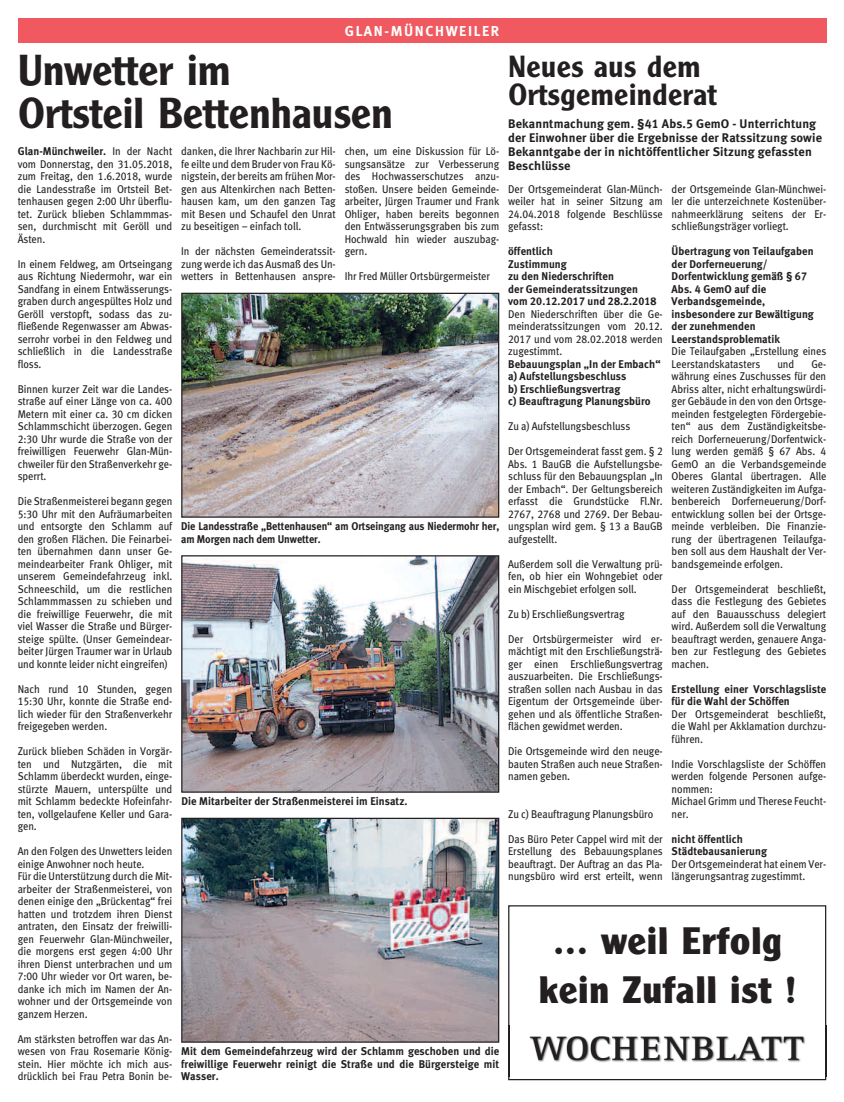
<style>
.page{position:relative;width:844px;height:1102px;background:#fff}
.page>*{position:absolute;margin:0;border:0;box-sizing:border-box;transform-origin:0 0}
.t1{font:600 42.5px/42.5px "M Clearface Gothic";color:#231f20}
.t2{font:700 37.5px/48.8px "M Clearface Gothic";letter-spacing:.01em;color:#231f20;text-align:center}
.t3{font:600 30px/28.8px "M Clearface Gothic";letter-spacing:.01em;color:#231f20}
.t4{font:14.38px "Meta Bold LF";letter-spacing:.11em;color:#fff}
.t5{font:12.5px/13.8px "Meta Bold LF";letter-spacing:.01em;color:#231f20}
.t6{font:11.25px/12.5px "Meta Book LF";letter-spacing:-.005em;color:#231f20;text-align:justify;scale:.92 1}
.t7{font:11.25px/12.5px "Meta Bold LF";letter-spacing:.005em;color:#231f20;scale:.96 1}
.t8{font:11.25px/12.5px "Meta Bold LF";letter-spacing:.005em;color:#231f20;scale:.92 1}
.s1{font-family:"Meta Book LF"}
</style>
<div class="page">
<div style="left:18px;top:18px;width:808px;height:25px;background:#f0595f"></div>
<img style="left:183px;top:295px;width:314px;height:221px">
<div style="left:181px;top:293px;width:318px;height:225px;border:1px solid #231f20"></div>
<img style="left:183px;top:820px;width:314px;height:221px">
<div style="left:181px;top:818px;width:318px;height:225px;border:1px solid #231f20"></div>
<img style="left:183px;top:557px;width:314px;height:234px">
<div style="left:181px;top:555px;width:318px;height:238px;border:1px solid #231f20"></div>
<div style="left:508px;top:905px;width:318px;height:175px;border:1px solid #231f20"></div>
<img style="left:508px;top:1025px;width:318px;height:51px">
<img style="left:509px;top:1025px;width:1px;height:51px">
<p class="t4" style="left:345px;top:25px;width:156px">GLAN-MÜNCHWEILER</p>
<h1 class="t1" style="left:18px;top:53px;width:376px">Unwetter im<br>Ortsteil Bettenhausen</h1>
<p class="t7" style="left:18px;top:146px;width:163px">Glan-Münchweiler. <span class="s1">In der Nacht</span></p>
<p class="t6" style="left:18px;top:159px;width:170px">vom Donnerstag, den 31.05.2018, zum Freitag, den 1.6.2018, wurde die Landesstraße im Ortsteil Bet&shy;tenhausen gegen 2:00 Uhr überflu&shy;tet. Zurück blieben Schlammmas&shy;sen, durchmischt mit Geröll und Ästen.</p>
<p class="t6" style="left:18px;top:259px;width:170px">In einem Feldweg, am Ortseingang aus Richtung Niedermohr, war ein Sandfang in einem Entwässerungs&shy;graben durch angespültes Holz und Geröll verstopft, sodass das zu&shy;fließende Regenwasser am Abwas&shy;serrohr vorbei in den Feldweg und schließlich in die Landesstraße floss.</p>
<p class="t6" style="left:18px;top:384px;width:170px">Binnen kurzer Zeit war die Landes&shy;straße auf einer Länge von ca. 400<br>Metern mit einer ca. 30 cm dicken Schlammschicht überzogen. Gegen 2:30 Uhr wurde die Straße von der freiwilligen Feuerwehr Glan-Mün&shy;chweiler für den Straßenverkehr ge&shy;sperrt.</p>
<p class="t6" style="left:18px;top:496px;width:170px">Die Straßenmeisterei begann gegen 5:30 Uhr mit den Aufräumarbeiten und entsorgte den Schlamm auf den großen Flächen. Die Feinarbei&shy;ten übernahmen dann unser Ge&shy;meindearbeiter Frank Ohliger, mit unserem Gemeindefahrzeug inkl.<br>Schneeschild, um die restlichen Schlammmassen zu schieben und die freiwillige Feuerwehr, die mit viel Wasser die Straße und Bürger&shy;steige spülte. (Unser Gemeindear&shy;beiter Jürgen Traumer war in Urlaub und konnte leider nicht eingreifen)</p>
<p class="t6" style="left:18px;top:684px;width:170px">Nach rund 10 Stunden, gegen 15:30 Uhr, konnte die Straße end&shy;lich wieder für den Straßenverkehr freigegeben werden.</p>
<p class="t6" style="left:18px;top:746px;width:170px">Zurück blieben Schäden in Vorgär&shy;ten und Nutzgärten, die mit Schlamm überdeckt wurden, einge&shy;stürzte Mauern, unterspülte und mit Schlamm bedeckte Hofeinfahr&shy;ten, vollgelaufene Keller und Gara&shy;gen.</p>
<p class="t6" style="left:18px;top:846px;width:170px;text-align:left">An den Folgen des Unwetters leiden einige Anwohner noch heute.<br>Für die Unterstützung durch die Mit&shy;arbeiter der Straßenmeisterei, von denen einige den „Brückentag“ frei hatten und trotzdem ihren Dienst antraten, den Einsatz der freiwilli&shy;gen Feuerwehr Glan-Münchweiler, die morgens erst gegen 4:00 Uhr ihren Dienst unterbrachen und um<br>7:00 Uhr wieder vor Ort waren, be&shy;danke ich mich im Namen der An&shy;wohner und der Ortsgemeinde von ganzem Herzen.</p>
<p class="t6" style="left:18px;top:1034px;width:169px">Am stärksten betroffen war das An&shy;wesen von Frau Rosemarie König&shy;stein. Hier möchte ich mich aus&shy;drücklich bei Frau Petra Bonin be-</p>
<p class="t6" style="left:181px;top:146px;width:170px">danken, die Ihrer Nachbarin zur Hil&shy;fe eilte und dem Bruder von Frau Kö&shy;nigstein, der bereits am frühen Mor&shy;gen aus Altenkirchen nach Betten&shy;hausen kam, um den ganzen Tag mit Besen und Schaufel den Unrat zu beseitigen – einfach toll.</p>
<p class="t6" style="left:181px;top:246px;width:169px">In der nächsten Gemeinderatssit&shy;zung werde ich das Ausmaß des Un&shy;wetters in Bettenhausen anspre-</p>
<p class="t6" style="left:345px;top:146px;width:170px">chen, um eine Diskussion für Lö&shy;sungsansätze zur Verbesserung des Hochwasserschutzes anzu&shy;stoßen. Unsere beiden Gemeinde&shy;arbeiter, Jürgen Traumer und Frank Ohliger, haben bereits begonnen den Entwässerungsgraben bis zum Hochwald hin wieder auszubag&shy;gern.</p>
<p class="t6" style="left:345px;top:271px;width:159px">Ihr Fred Müller Ortsbürgermeister</p>
<p class="t8" style="left:181px;top:521px;width:347px">Die Landesstraße „Bettenhausen“ am Ortseingang aus Niedermohr her, am Morgen nach dem Unwetter.</p>
<p class="t7" style="left:181px;top:796px;width:237px">Die Mitarbeiter der Straßenmeisterei im Einsatz.</p>
<p class="t7" style="left:181px;top:1046px;width:333px;text-align:justify">Mit dem Gemeindefahrzeug wird der Schlamm geschoben und die freiwillige Feuerwehr reinigt die Straße und die Bürgersteige mit Wasser.</p>
<h3 class="t3" style="left:508px;top:54px;width:210px">Neues aus dem<br>Ortsgemeinderat</h3>
<p class="t5" style="left:508px;top:118px;width:315px">Bekanntmachung gem. §41 Abs.5 GemO - Unterrichtung der Einwohner über die Ergebnisse der Ratssitzung sowie Bekanntgabe der in nichtöffentlicher Sitzung gefassten Beschlüsse</p>
<p class="t6" style="left:508px;top:184px;width:170px">Der Ortsgemeinderat Glan-Münch&shy;weiler hat in seiner Sitzung am 24.04.2018 folgende Beschlüsse gefasst:</p>
<p class="t7" style="left:508px;top:246px;width:156px">öffentlich<br>Zustimmung<br>zu den Niederschriften<br>der Gemeinderatssitzungen vom 20.12.2017 und 28.2.2018</p>
<p class="t6" style="left:508px;top:309px;width:170px">Den Niederschriften über die Ge&shy;meinderatssitzungen vom 20.12.<br>2017 und vom 28.02.2018 werden zugestimmt.</p>
<p class="t7" style="left:508px;top:359px;width:160px">Bebauungsplan „In der Embach“ a) Aufstellungsbeschluss<br>b) Erschließungsvertrag<br>c) Beauftragung Planungsbüro</p>
<p class="t6" style="left:508px;top:421px;width:134px">Zu a) Aufstellungsbeschluss</p>
<p class="t6" style="left:508px;top:446px;width:170px">Der Ortsgemeinderat fasst gem. § 2<br>Abs. 1 BauGB die Aufstellungsbe&shy;schluss für den Bebauungsplan „In der Embach“. Der Geltungsbereich erfasst die Grundstücke Fl.Nr.<br>2767, 2768 und 2769. Der Bebau&shy;ungsplan wird gem. § 13 a BauGB aufgestellt.</p>
<p class="t6" style="left:508px;top:559px;width:170px">Außerdem soll die Verwaltung prü&shy;fen, ob hier ein Wohngebiet oder ein Mischgebiet erfolgen soll.</p>
<p class="t6" style="left:508px;top:609px;width:128px">Zu b) Erschließungsvertrag</p>
<p class="t6" style="left:508px;top:634px;width:170px">Der Ortsbürgermeister wird er&shy;mächtigt mit den Erschließungsträ&shy;ger einen Erschließungsvertrag auszuarbeiten. Die Erschließungs&shy;straßen sollen nach Ausbau in das Eigentum der Ortsgemeinde über&shy;gehen und als öffentliche Straßen&shy;flächen gewidmet werden.</p>
<p class="t6" style="left:508px;top:746px;width:169px">Die Ortsgemeinde wird den neuge&shy;bauten Straßen auch neue Straßen&shy;namen geben.</p>
<p class="t6" style="left:508px;top:809px;width:159px">Zu c) Beauftragung Planungsbüro</p>
<p class="t6" style="left:508px;top:834px;width:170px">Das Büro Peter Cappel wird mit der Erstellung des Bebauungsplanes beauftragt. Der Auftrag an das Pla&shy;nungsbüro wird erst erteilt, wenn</p>
<p class="t6" style="left:672px;top:184px;width:169px">der Ortsgemeinde Glan-Münchwei&shy;ler die unterzeichnete Kostenüber&shy;nahmeerklärung seitens der Er&shy;schließungsträger vorliegt.</p>
<p class="t7" style="left:672px;top:246px;width:150px">Übertragung von Teilaufgaben der Dorferneuerung/<br>Dorfentwicklung gemäß § 67<br>Abs. 4 GemO auf die<br>Verbandsgemeinde, insbesondere zur Bewältigung der zunehmenden<br>Leerstandsproblematik</p>
<p class="t6" style="left:672px;top:346px;width:170px">Die Teilaufgaben „Erstellung eines<br>Leerstandskatasters</p>
<p class="t6" style="left:777px;top:359px;width:20px">und</p>
<p class="t6" style="left:672px;top:359px;width:170px;text-indent:140px">Ge&shy;währung eines Zuschusses für den Abriss alter, nicht erhaltungswürdi&shy;ger Gebäude in den von den Ortsge&shy;meinden festgelegten Fördergebie&shy;ten“ aus dem Zuständigkeitsbe&shy;reich Dorferneuerung/Dorfentwick&shy;lung werden gemäß § 67 Abs. 4<br>GemO an die Verbandsgemeinde Oberes Glantal übertragen. Alle weiteren Zuständigkeiten im Aufga&shy;benbereich Dorferneuerung/Dorf&shy;entwicklung sollen bei der Ortsge&shy;meinde verbleiben. Die Finanzie&shy;rung der übertragenen Teilaufga&shy;ben soll aus dem Haushalt der Ver&shy;bandsgemeinde erfolgen.</p>
<p class="t6" style="left:672px;top:584px;width:170px">Der Ortsgemeinderat beschließt, dass die Festlegung des Gebietes auf den Bauausschuss delegiert wird. Außerdem soll die Verwaltung beauftragt werden, genauere Anga&shy;ben zur Festlegung des Gebietes machen.</p>
<p class="t7" style="left:672px;top:684px;width:163px">Erstellung einer Vorschlagsliste für die Wahl der Schöffen</p>
<p class="t6" style="left:672px;top:709px;width:170px">Der Ortsgemeinderat beschließt, die Wahl per Akklamation durchzu&shy;führen.</p>
<p class="t6" style="left:672px;top:759px;width:170px;text-align:left">Indie Vorschlagsliste der Schöffen werden folgende Personen aufge&shy;nommen:<br>Michael Grimm und Therese Feucht&shy;ner.</p>
<p class="t7" style="left:672px;top:834px;width:101px">nicht öffentlich<br>Städtebausanierung</p>
<p class="t6" style="left:672px;top:859px;width:169px">Der Ortsgemeinderat hat einem Ver&shy;längerungsantrag zugestimmt.</p>
<h2 class="t2" style="left:539px;top:920px;width:259px">... weil Erfolg kein Zufall ist !</h2>
</div>
